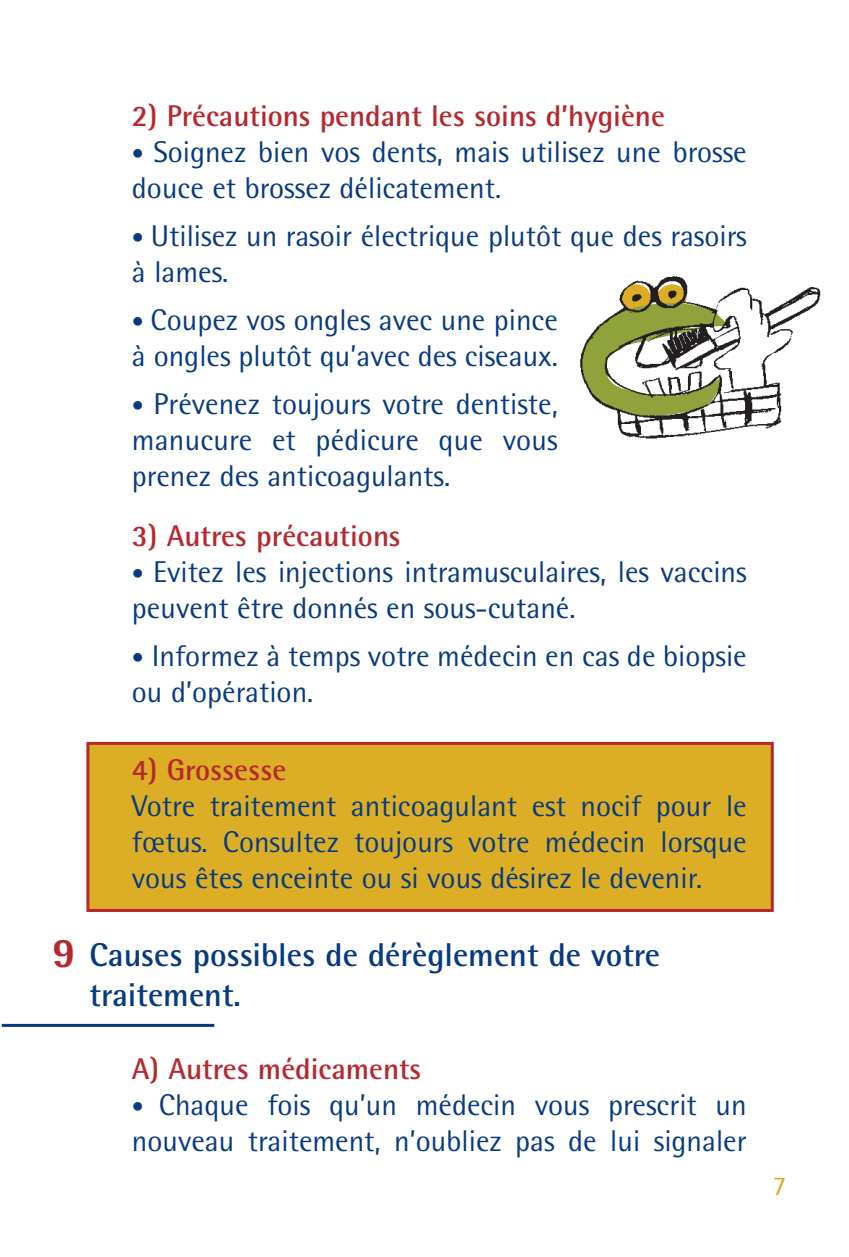
<style>
.page{position:relative;width:849px;height:1257px;background:#fff}
.page>*{position:absolute;margin:0;border:0;box-sizing:border-box;transform-origin:0 0}
.t1{font:800 42px "Rotis Semi Sans";color:#b7282e}
.t2{font:700 33px/39.6px "Rotis Semi Sans";color:#073a81}
.t3{font:30px/36px "Rotis Semi Sans";color:#073a81}
.t4{font:700 30px "Rotis Semi Sans";color:#b7282e}
.t5{font:27px "Rotis Semi Sans";color:#dcae26}
.s1{font-size:24px}
</style>
<div class="page">
<div style="left:88px;top:743px;width:684px;height:167px;background:#dcae26"></div>
<div style="left:86px;top:742px;width:688px;height:170px;border:3px solid #b7282e"></div>
<img style="left:580px;top:276px;width:241px;height:163px">
<hr style="left:2px;top:1024px;width:212px;height:3px;background:#073a81">
<p class="t4" style="left:132px;top:105px;width:534px">2) Précautions pendant les soins d’hygiène</p>
<p class="t3" style="left:132px;top:137px;width:616px"><span class="s1">•</span> Soignez bien vos dents, mais utilisez une brosse douce et brossez délicatement.</p>
<p class="t3" style="left:132px;top:221px;width:616px"><span class="s1">•</span> Utilisez un rasoir électrique plutôt que des rasoirs à lames.</p>
<p class="t3" style="left:132px;top:305px;width:427px"><span class="s1">•</span> Coupez vos ongles avec une pince à ongles plutôt qu’avec des ciseaux.</p>
<p class="t3" style="left:132px;top:389px;width:427px;text-align:justify"><span class="s1">•</span> Prévenez toujours votre dentiste, manucure et pédicure que vous prenez des anticoagulants.</p>
<p class="t4" style="left:132px;top:526px;width:270px">3) Autres précautions</p>
<p class="t3" style="left:132px;top:557px;width:616px"><span class="s1">•</span> Evitez les injections intramusculaires, les vaccins peuvent être donnés en sous-cutané.</p>
<p class="t3" style="left:132px;top:641px;width:616px"><span class="s1">•</span> Informez à temps votre médecin en cas de biopsie ou d’opération.</p>
<p class="t4" style="left:132px;top:760px;width:156px">4) Grossesse</p>
<p class="t3" style="left:132px;top:791px;width:616px;text-align:justify">Votre traitement anticoagulant est nocif pour le fœtus. Consultez toujours votre médecin lorsque vous êtes enceinte ou si vous désirez le devenir.</p>
<h1 class="t1" style="left:52px;top:938px;width:25px">9</h1>
<p class="t2" style="left:89px;top:938px;width:572px">Causes possibles de dérèglement de votre traitement.</p>
<p class="t4" style="left:132px;top:1059px;width:291px">A) Autres médicaments</p>
<p class="t3" style="left:132px;top:1090px;width:616px"><span class="s1">•</span> Chaque fois qu’un médecin vous prescrit un nouveau traitement, n’oubliez pas de lui signaler</p>
<p class="t5" style="left:773px;top:1177px;width:15px">7</p>
</div>
